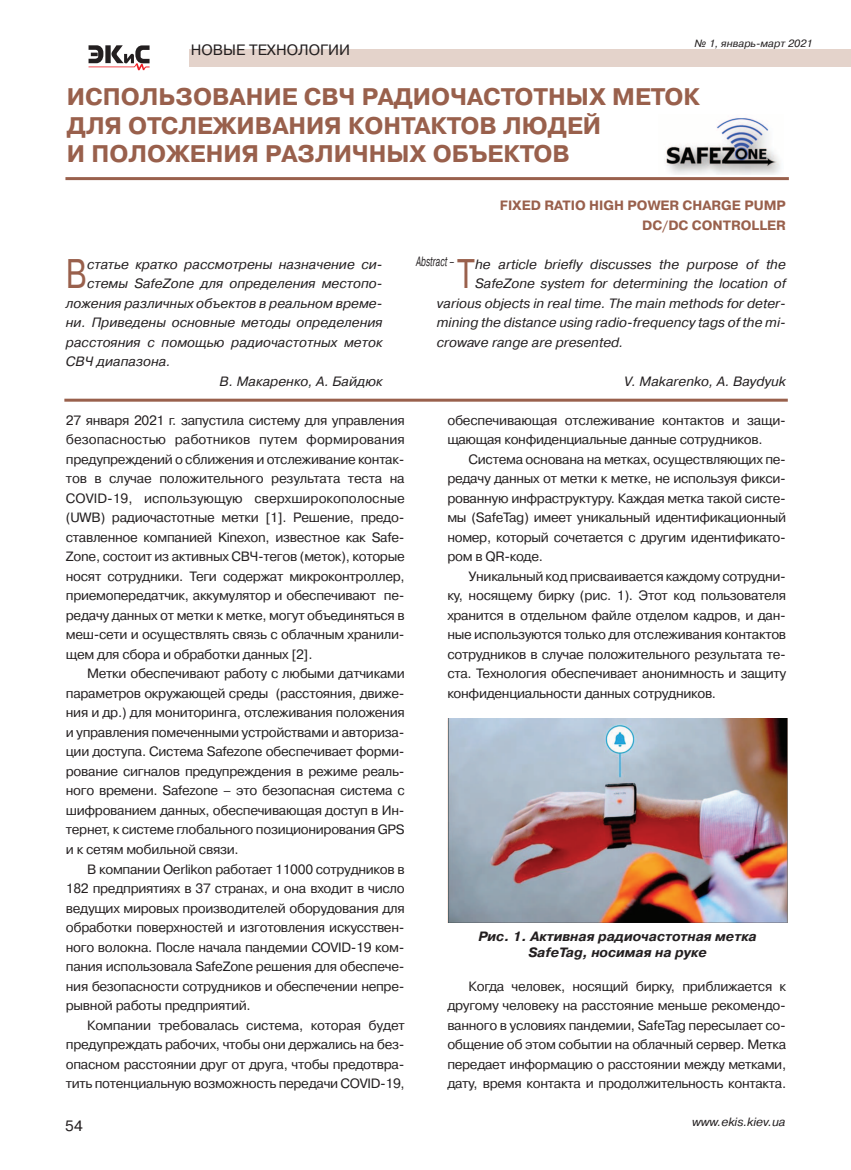
<style>
.page{position:relative;width:851px;height:1170px;background:#fff}
.page>*{position:absolute;margin:0;border:0;box-sizing:border-box;transform-origin:0 0}
.t1{font:41.4px "Pragmatica C";color:#99604c;scale:.75 1}
.t2{font:700 24px/28.5px "Pragmatica C";color:#99604c}
.t3{font:15px "Pragmatica C";color:#231f20}
.t4{font:13.5px/19.5px "Pragmatica C";letter-spacing:-.025em;color:#231f20;text-align:justify}
.t5{font:italic 13.5px "Pragmatica C";color:#231f20}
.t6{font:italic 700 13.5px/16.2px "Pragmatica C";color:#231f20;text-align:center}
.t7{font:700 13.5px/19.5px "Pragmatica C";color:#99604c;text-align:right}
.t8{font:italic 13.5px "Pragmatica C";color:#231f20;scale:.6 1}
.t9{font:italic 12px "Pragmatica C";color:#231f20}
.t10{font:italic 10.5px "Pragmatica C";color:#231f20}
</style>
<div class="page">
<svg style="left:88px;top:45px;width:61px;height:25px"></svg>
<div style="left:189px;top:50px;width:661px;height:17px;background:#e4d3cb"></div>
<img style="left:447px;top:718px;width:340px;height:204px">
<hr style="left:65px;top:177px;width:723px;height:3px;background:#99604c">
<hr style="left:64px;top:398px;width:723px;height:3px;background:#99604c">
<img style="left:664px;top:118px;width:116px;height:57px">
<p class="t3" style="left:191px;top:45px;width:161px">НОВЫЕ ТЕХНОЛОГИИ</p>
<p class="t10" style="left:694px;top:40px;width:120px">№ 1, январь-март 2021</p>
<h2 class="t2" style="left:67px;top:85px;width:634px">ИСПОЛЬЗОВАНИЕ СВЧ РАДИОЧАСТОТНЫХ МЕТОК<br>ДЛЯ ОТСЛЕЖИВАНИЯ КОНТАКТОВ ЛЮДЕЙ<br>И ПОЛОЖЕНИЯ РАЗЛИЧНЫХ ОБЪЕКТОВ</h2>
<h1 class="t1" style="left:66px;top:259px;width:30px">В</h1>
<p class="t5" style="left:87px;top:259px;width:297px">статье кратко рассмотрены назначение си-</p>
<p class="t5" style="left:87px;top:279px;width:297px">стемы SafeZone для определения местопо-</p>
<p class="t5" style="left:66px;top:298px;width:318px">ложения различных объектов в реальном време-</p>
<p class="t5" style="left:66px;top:318px;width:318px">ни. Приведены основные методы определения</p>
<p class="t5" style="left:66px;top:337px;width:318px">расстояния с помощью радиочастотных меток</p>
<p class="t5" style="left:66px;top:357px;width:106px">СВЧ диапазона.</p>
<p class="t5" style="left:220px;top:376px;width:164px">В. Макаренко, А. Байдюк</p>
<p class="t4" style="left:66px;top:411px;width:340px">27 января 2021 г. запустила систему для управления безопасностью работников путем формирования предупреждений о сближения и отслеживание контак&shy;тов в случае положительного результата теста на COVID-19, использующую сверхширокополосные (UWB) радиочастотные метки [1]. Решение, предо&shy;ставленное компанией Kinexon, известное как Safe-Zone, состоит из активных СВЧ-тегов (меток), которые носят сотрудники. Теги содержат микроконтроллер, приемопередатчик, аккумулятор и обеспечивают пе&shy;редачу данных от метки к метке, могут объединяться в меш-сети и осуществлять связь с облачным хранили&shy;щем для сбора и обработки данных [2].</p>
<p class="t4" style="left:66px;top:665px;width:340px;text-indent:21px">Метки обеспечивают работу с любыми датчиками параметров окружающей среды (расстояния, движе&shy;ния и др.) для мониторинга, отслеживания положения и управления помеченными устройствами и авториза&shy;ции доступа. Система Safezone обеспечивает форми&shy;рование сигналов предупреждения в режиме реаль&shy;ного времени. Safezone – это безопасная система с шифрованием данных, обеспечивающая доступ в Ин&shy;тернет, к системе глобального позиционирования GPS и к сетям мобильной связи.</p>
<p class="t4" style="left:66px;top:860px;width:340px;text-indent:21px">В компании Oerlikon работает 11000 сотрудников в 182 предприятиях в 37 странах, и она входит в число ведущих мировых производителей оборудования для обработки поверхностей и изготовления искусствен&shy;ного волокна. После начала пандемии COVID-19 ком&shy;пания использовала SafeZone решения для обеспече&shy;ния безопасности сотрудников и обеспечении непре&shy;рывной работы предприятий.</p>
<p class="t4" style="left:66px;top:1016px;width:340px;text-indent:21px">Компании требовалась система, которая будет предупреждать рабочих, чтобы они держались на без&shy;опасном расстоянии друг от друга, чтобы предотвра&shy;тить потенциальную возможность передачи COVID-19,</p>
<p class="t3" style="left:65px;top:1120px;width:19px">54</p>
<p class="t7" style="left:500px;top:197px;width:287px">FIXED RATIO HIGH POWER CHARGE PUMP<br>DC/DC CONTROLLER</p>
<p class="t8" style="left:416px;top:256px;width:65px">Аbstract –</p>
<h1 class="t1" style="left:457px;top:259px;width:25px">T</h1>
<p class="t5" style="left:475px;top:259px;width:312px">he article briefly discusses the purpose of the</p>
<p class="t5" style="left:475px;top:279px;width:312px">SafeZone system for determining the location of</p>
<p class="t5" style="left:436px;top:298px;width:350px">various objects in real time. The main methods for deter-</p>
<p class="t5" style="left:436px;top:318px;width:350px">mining the distance using radio-frequency tags of the mi-</p>
<p class="t5" style="left:436px;top:337px;width:188px">crowave range are presented.</p>
<p class="t5" style="left:624px;top:376px;width:163px">V. Makarenko, A. Baydyuk</p>
<p class="t4" style="left:447px;top:411px;width:340px">обеспечивающая отслеживание контактов и защи&shy;щающая конфиденциальные данные сотрудников.</p>
<p class="t4" style="left:447px;top:450px;width:340px;text-indent:21px">Система основана на метках, осуществляющих пе&shy;редачу данных от метки к метке, не используя фикси&shy;рованную инфраструктуру. Каждая метка такой систе&shy;мы (SafeTag) имеет уникальный идентификационный номер, который сочетается с другим идентификато&shy;ром в QR-коде.</p>
<p class="t4" style="left:447px;top:567px;width:340px;text-indent:21px">Уникальный код присваивается каждому сотрудни&shy;ку, носящему бирку (рис. 1). Этот код пользователя хранится в отдельном файле отделом кадров, и дан&shy;ные используются только для отслеживания контактов сотрудников в случае положительного результата те&shy;ста. Технология обеспечивает анонимность и защиту конфиденциальности данных сотрудников.</p>
<p class="t6" style="left:478px;top:928px;width:280px">Рис. 1. Активная радиочастотная метка<br>SafeTag, носимая на руке</p>
<p class="t4" style="left:447px;top:977px;width:340px;text-indent:21px">Когда человек, носящий бирку, приближается к другому человеку на расстояние меньше рекомендо&shy;ванного в условиях пандемии, SafeTag пересылает со&shy;общение об этом событии на облачный сервер. Метка передает информацию о расстоянии между метками, дату, время контакта и продолжительность контакта.</p>
<p class="t9" style="left:692px;top:1117px;width:95px">www.ekis.kiev.ua</p>
</div>
